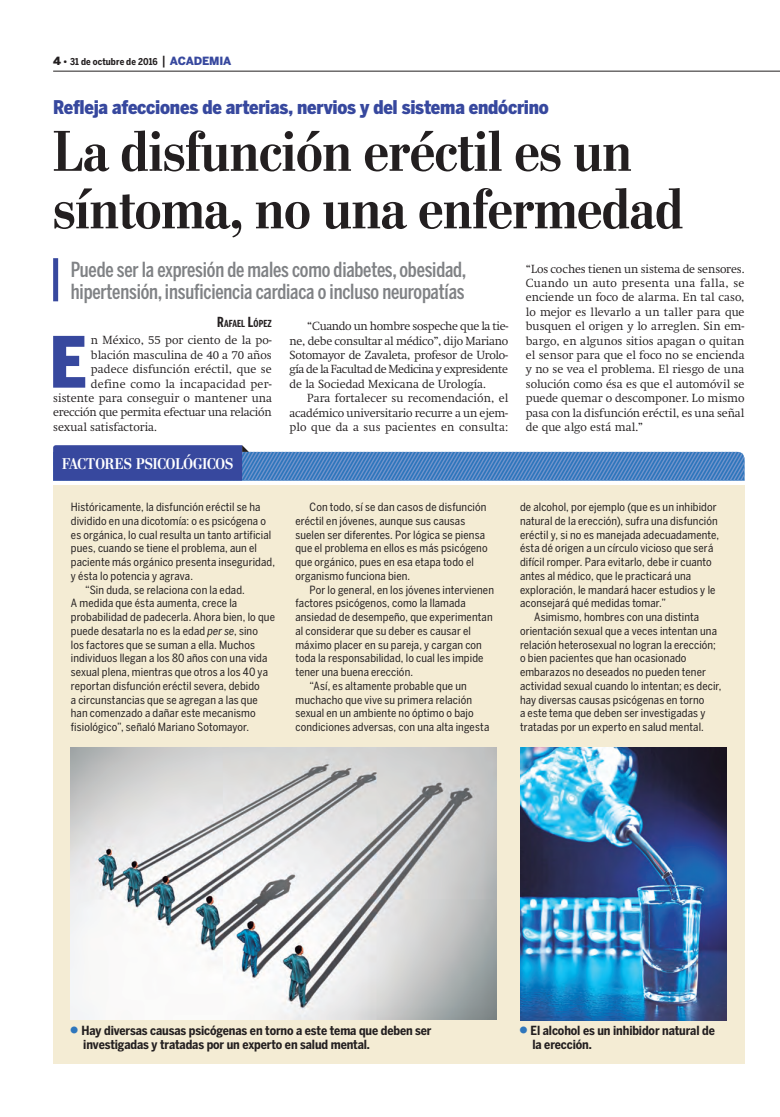
<style>
.page{position:relative;width:780px;height:1117px;background:#fff}
.page>*{position:absolute;margin:0;border:0;box-sizing:border-box;transform-origin:0 0}
._3_0_Tex_Cap_4_COLOR{font:900 69.88px "Benton Sans Cond";color:#37489e}
._1_0_Cabeza_Principa{font:700 57.5px/57.5px "Stilson";color:#231f20}
._2_0_Sumario{font:500 20.62px/21.9px "Benton Sans Comp";letter-spacing:-.01em;color:#808285}
._0_0_Balazo{font:900 18.75px "Benton Sans Cond";letter-spacing:-.015em;color:#37489e}
._6_0_R_Cabeza{font:700 15.62px "Stilson";letter-spacing:.005em;color:#fff}
.t1{font:700 12.5px/14.4px "Benton Sans Cond";letter-spacing:-.01em;color:#231f20}
._3_0_Texto{font:300 11.62px/14.4px "Swift";color:#231f20;text-align:justify}
._3_0_Tex_Cap_4_COLOR-2{font:300 11.62px "Swift";color:#231f20}
._3_0_Tex_Cap_4_COLOR-3{font:300 11.62px "Swift";letter-spacing:.025em;color:#231f20}
._6_0_R_Texto{font:11.25px/13.8px "Benton Sans Cond";letter-spacing:.01em;color:#231f20}
._4_0_Crédito_nota{font:700 9.62px "Benton Sans Comp";letter-spacing:.01em;color:#231f20}
._9_0_Folio_Fecha{font:700 9.38px "Benton Sans Cond";letter-spacing:.01em;color:#231f20}
.s1{font-family:"Benton Sans";font-weight:900;font-size:11.25px}
.s2{font-family:"Benton Sans";font-weight:900}
.s3{font-weight:500;font-size:12.5px}
.s4{font-family:"Benton Sans";font-weight:900;font-size:11.25px;color:#37489e}
.s5{font-size:13.75px}
.s6{font-style:italic}
</style>
<div class="page">
<hr style="left:53px;top:71px;width:726px;height:1px;background:#231f20">
<div style="left:53px;top:485px;width:691px;height:578px;background:#f4ecd4"></div>
<div style="left:53px;top:258px;width:5px;height:43px;background:#37489e"></div>
<img style="left:71px;top:747px;width:425px;height:272px">
<img style="left:520px;top:747px;width:206px;height:273px">
<svg style="left:53px;top:445px;width:691px;height:35px;background:#5f84c1"></svg>
<p class="_9_0_Folio_Fecha" style="left:53px;top:56px;width:180px"><span class="s1">4</span> <span class="s2">•</span> 31 de octubre de 2016 <span class="s3">|</span> <span class="s4">ACADEMIA</span></p>
<p class="_0_0_Balazo" style="left:53px;top:96px;width:497px">Refleja afecciones de arterias, nervios y del sistema endócrino</p>
<p class="_1_0_Cabeza_Principa" style="left:53px;top:122px;width:631px">La disfunción eréctil es un síntoma, no una enfermedad</p>
<p class="_2_0_Sumario" style="left:71px;top:258px;width:397px">Puede ser la expresión de males como diabetes, obesidad, hipertensión, insuficiencia cardiaca o incluso neuropatías</p>
<p class="_4_0_Crédito_nota" style="left:217px;top:318px;width:56px"><span class="s5">R</span>AFAEL <span class="s5">L</span>ÓPEZ</p>
<p class="_3_0_Tex_Cap_4_COLOR" style="left:49px;top:321px;width:39px">E</p>
<p class="_3_0_Tex_Cap_4_COLOR-2" style="left:91px;top:333px;width:182px">n México, 55 por ciento de la po-</p>
<p class="_3_0_Tex_Cap_4_COLOR-2" style="left:91px;top:348px;width:182px">blación masculina de 40 a 70 años</p>
<p class="_3_0_Tex_Cap_4_COLOR-2" style="left:91px;top:362px;width:182px">padece disfunción eréctil, que se</p>
<p class="_3_0_Tex_Cap_4_COLOR-3" style="left:91px;top:377px;width:182px">define como la incapacidad per-</p>
<p class="_3_0_Tex_Cap_4_COLOR-2" style="left:53px;top:391px;width:220px">sistente para conseguir o mantener una</p>
<p class="_3_0_Tex_Cap_4_COLOR-2" style="left:53px;top:405px;width:220px">erección que permita efectuar una relación</p>
<p class="_3_0_Tex_Cap_4_COLOR-2" style="left:53px;top:420px;width:105px">sexual satisfactoria.</p>
<p class="_6_0_R_Cabeza" style="left:62px;top:454px;width:173px">FACTORES PSICOLÓGICOS</p>
<p class="_3_0_Texto" style="left:289px;top:319px;width:220px;text-indent:18px">“Cuando un hombre sospeche que la tie&shy;ne, debe consultar al médico”, dijo Mariano Sotomayor de Zavaleta, profesor de Urolo&shy;gía de la Facultad de Medicina y expresidente de la Sociedad Mexicana de Urología.</p>
<p class="_3_0_Texto" style="left:289px;top:391px;width:220px;text-indent:18px">Para fortalecer su recomendación, el académico universitario recurre a un ejem&shy;plo que da a sus pacientes en consulta:</p>
<p class="_3_0_Texto" style="left:526px;top:261px;width:220px">“Los coches tienen un sistema de sensores.<br>Cuando un auto presenta una falla, se enciende un foco de alarma. En tal caso, lo mejor es llevarlo a un taller para que busquen el origen y lo arreglen. Sin em&shy;bargo, en algunos sitios apagan o quitan el sensor para que el foco no se encienda y no se vea el problema. El riesgo de una solución como ésa es que el automóvil se puede quemar o descomponer. Lo mismo pasa con la disfunción eréctil, es una señal de que algo está mal.”</p>
<p class="_6_0_R_Texto" style="left:71px;top:500px;width:205px">Históricamente, la disfunción eréctil se ha dividido en una dicotomía: o es psicógena o es orgánica, lo cual resulta un tanto artificial pues, cuando se tiene el problema, aun el paciente más orgánico presenta inseguridad, y ésta lo potencia y agrava.</p>
<p class="_6_0_R_Texto" style="left:71px;top:582px;width:205px;text-indent:14px">“Sin duda, se relaciona con la edad.<br>A medida que ésta aumenta, crece la probabilidad de padecerla. Ahora bien, lo que puede desatarla no es la edad <span class="s6">per se</span>, sino<br>los factores que se suman a ella. Muchos individuos llegan a los 80 años con una vida sexual plena, mientras que otros a los 40 ya reportan disfunción eréctil severa, debido<br>a circunstancias que se agregan a las que han comenzado a dañar este mecanismo fisiológico”, señaló Mariano Sotomayor.</p>
<p class="_6_0_R_Texto" style="left:295px;top:500px;width:194px;text-indent:14px">Con todo, sí se dan casos de disfunción eréctil en jóvenes, aunque sus causas suelen ser diferentes. Por lógica se piensa que el problema en ellos es más psicógeno que orgánico, pues en esa etapa todo el organismo funciona bien.</p>
<p class="_6_0_R_Texto" style="left:295px;top:582px;width:200px;text-indent:14px">Por lo general, en los jóvenes intervienen factores psicógenos, como la llamada ansiedad de desempeño, que experimentan al considerar que su deber es causar el máximo placer en su pareja, y cargan con toda la responsabilidad, lo cual les impide tener una buena erección.</p>
<p class="_6_0_R_Texto" style="left:295px;top:678px;width:195px;text-indent:14px">“Así, es altamente probable que un muchacho que vive su primera relación sexual en un ambiente no óptimo o bajo condiciones adversas, con una alta ingesta</p>
<p class="_6_0_R_Texto" style="left:520px;top:500px;width:201px">de alcohol, por ejemplo (que es un inhibidor natural de la erección), sufra una disfunción eréctil y, si no es manejada adecuadamente, ésta dé origen a un círculo vicioso que será difícil romper. Para evitarlo, debe ir cuanto antes al médico, que le practicará una exploración, le mandará hacer estudios y le aconsejará qué medidas tomar.”</p>
<p class="_6_0_R_Texto" style="left:520px;top:610px;width:203px;text-indent:14px">Asimismo, hombres con una distinta orientación sexual que a veces intentan una relación heterosexual no logran la erección; o bien pacientes que han ocasionado embarazos no deseados no pueden tener actividad sexual cuando lo intentan; es decir, hay diversas causas psicógenas en torno<br>a este tema que deben ser investigadas y tratadas por un experto en salud mental.</p>
<p class="t1" style="left:81px;top:1022px;width:351px">Hay diversas causas psicógenas en torno a este tema que deben ser investigadas y tratadas por un experto en salud mental.</p>
<p class="t1" style="left:530px;top:1022px;width:186px">El alcohol es un inhibidor natural de la erección.</p>
</div>
